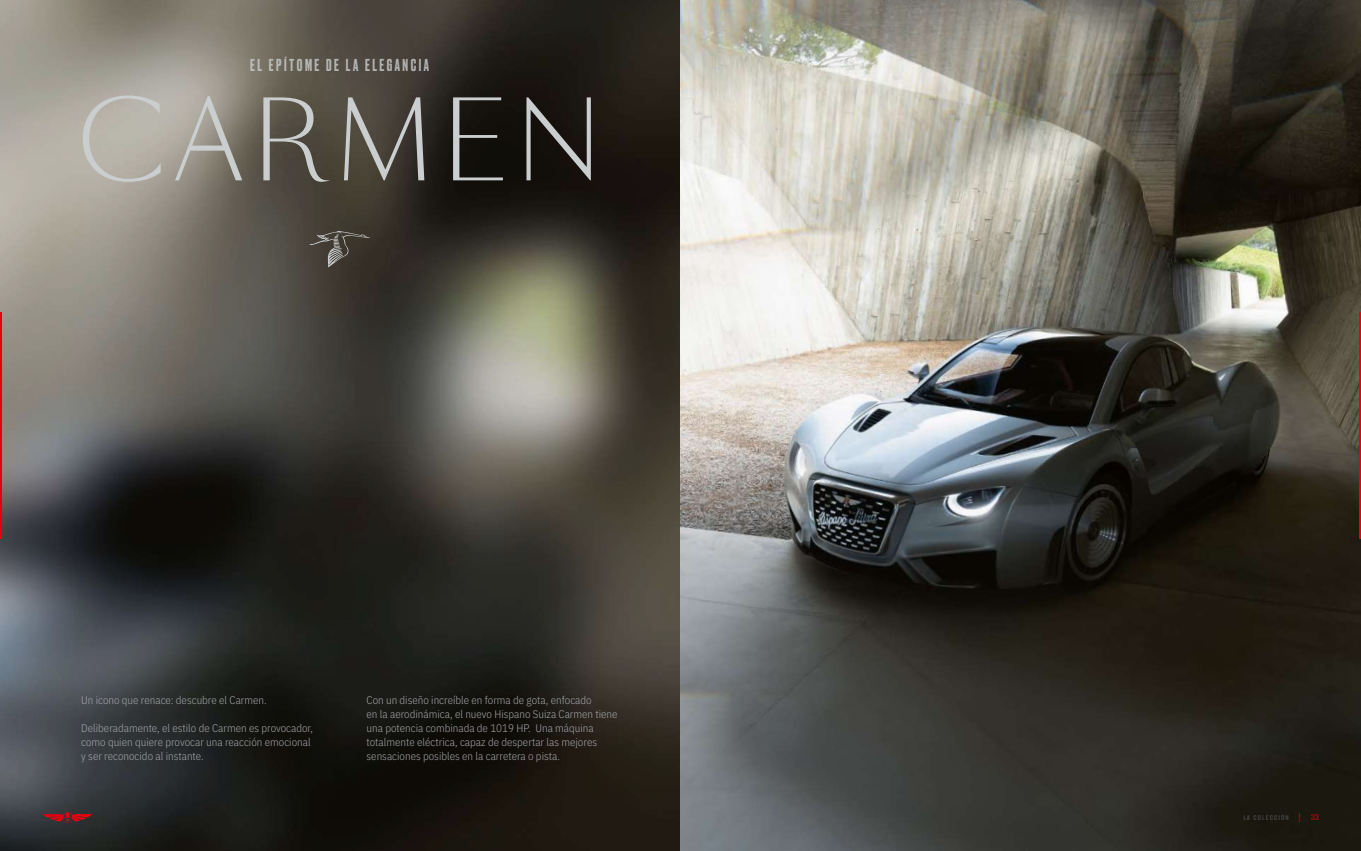
<style>
.page{position:relative;width:1361px;height:851px;background:#fff}
.page>*{position:absolute;margin:0;border:0;box-sizing:border-box;transform-origin:0 0}
.t1{font:300 105.3px "Sang Bleu HS";letter-spacing:.08em;color:#cbcecf}
.t2{font:500 16.3px "Druk";letter-spacing:.155em;color:#cbcecf}
.t3{font:300 11px/14px "IBM Plex Sans Cond";color:#a4a5a9}
.t4{font:500 8px "Alumni Sans";letter-spacing:.14em;color:#525459}
.s1{font-family:"Myriad Pro";font-weight:400;font-size:9.5px;color:#e7000e}
.s2{font-weight:400;font-size:9.5px;color:#e7000e}
</style>
<div class="page">
<svg style="left:0;top:0;width:680px;height:850px;background:#47453f"></svg>
<svg style="left:309px;top:231px;width:61px;height:36px;background:#4e4942"></svg>
<svg style="left:42px;top:812px;width:51px;height:10px"></svg>
<img style="left:680px;top:0;width:681px;height:850px">
<hr style="left:0;top:312px;width:2px;height:227px;background:#e7000e">
<hr style="left:1359px;top:312px;width:2px;height:227px;background:#e7000e">
<h2 class="t2" style="left:250px;top:54px;width:180px">EL EPÍTOME DE LA ELEGANCIA</h2>
<h1 class="t1" style="left:77px;top:76px;width:526px">CARMEN</h1>
<p class="t3" style="left:81px;top:692px;width:187px">Un icono que renace: descubre el Carmen.</p>
<p class="t3" style="left:81px;top:720px;width:233px">Deliberadamente, el estilo de Carmen es provocador, como quien quiere provocar una reacción emocional y ser reconocido al instante.</p>
<p class="t3" style="left:366px;top:691px;width:252px">Con un diseño increíble en forma de gota, enfocado<br>en la aerodinámica, el nuevo Hispano Suiza Carmen tiene una potencia combinada de 1019 HP. Una máquina totalmente eléctrica, capaz de despertar las mejores sensaciones posibles en la carretera o pista.</p>
<p class="t4" style="left:1243px;top:812px;width:77px">LA COLECCIÓN <span class="s1">|</span> <span class="s2">33</span></p>
</div>
